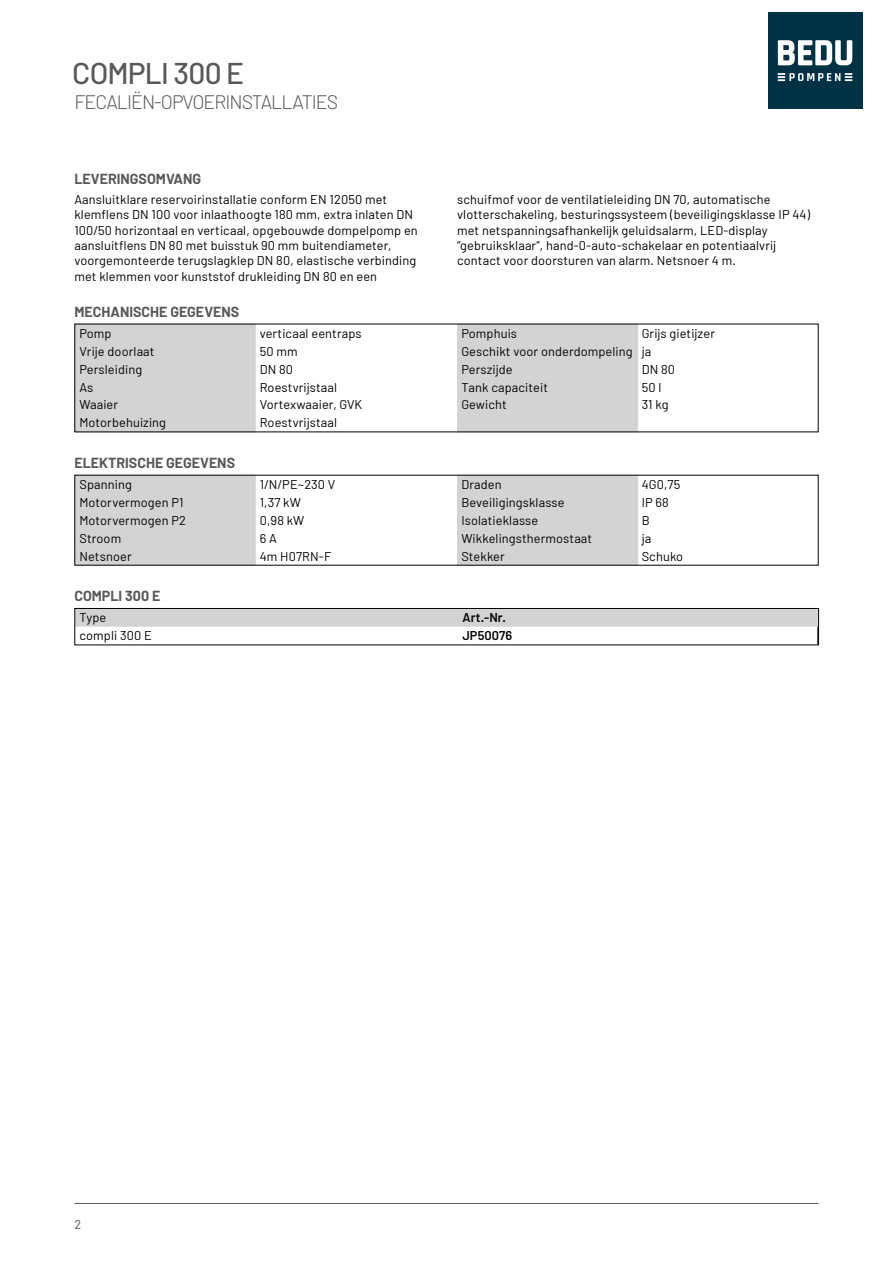
<style>
.page{position:relative;width:893px;height:1263px;background:#fff}
.page>*{position:absolute;margin:0;border:0;box-sizing:border-box;transform-origin:0 0}
.t1{font:500 30px "Barlow";letter-spacing:-.025em;color:#58595b}
.t2{font:300 19.5px "Barlow";letter-spacing:-.05em;color:#58595b}
.t3{font:700 14.25px "Barlow";color:#58595b}
.t4{font:12.75px/15.3px "Barlow";letter-spacing:.01em;color:#000}
.t5{font:600 12.75px "Barlow";letter-spacing:.01em;color:#000}
.t6{font:12.75px "Barlow";color:#58595b}
</style>
<div class="page">
<hr style="left:74px;top:1203px;width:745px;height:1px;background:#58595b">
<div style="left:76px;top:610px;width:741px;height:17px;background:#d1d3d4"></div>
<div style="left:74px;top:608px;width:745px;height:37px;border:1px solid #000"></div>
<svg style="left:255px;top:326px;width:383px;height:104px"></svg>
<div style="left:76px;top:326px;width:179px;height:104px;background:#d1d3d4"></div>
<div style="left:457px;top:326px;width:180px;height:88px;background:#d1d3d4"></div>
<div style="left:76px;top:477px;width:179px;height:87px;background:#d1d3d4"></div>
<div style="left:457px;top:477px;width:180px;height:87px;background:#d1d3d4"></div>
<img style="left:768px;top:13px;width:94px;height:95px">
<h1 class="t1" style="left:72px;top:55px;width:173px">COMPLI 300 E</h1>
<h2 class="t2" style="left:74px;top:90px;width:265px">FECALIËN-OPVOERINSTALLATIES</h2>
<p class="t3" style="left:74px;top:170px;width:128px">LEVERINGSOMVANG</p>
<p class="t4" style="left:74px;top:192px;width:345px">Aansluitklare reservoirinstallatie conform EN 12050 met klemflens DN 100 voor inlaathoogte 180 mm, extra inlaten DN 100/50 horizontaal en verticaal, opgebouwde dompelpomp en aansluitflens DN 80 met buisstuk 90 mm buitendiameter, voorgemonteerde terugslagklep DN 80, elastische verbinding met klemmen voor kunststof drukleiding DN 80 en een</p>
<p class="t4" style="left:457px;top:192px;width:354px">schuifmof voor de ventilatieleiding DN 70, automatische vlotterschakeling, besturingssysteem (beveiligingsklasse IP 44) met netspanningsafhankelijk geluidsalarm, LED-display “gebruiksklaar”, hand-0-auto-schakelaar en potentiaalvrij contact voor doorsturen van alarm. Netsnoer 4 m.</p>
<p class="t3" style="left:74px;top:303px;width:166px">MECHANISCHE GEGEVENS</p>
<p class="t4" style="left:79px;top:325px;width:34px">Pomp</p>
<p class="t4" style="left:260px;top:325px;width:103px">verticaal eentraps</p>
<p class="t4" style="left:79px;top:343px;width:77px">Vrije doorlaat</p>
<p class="t4" style="left:260px;top:343px;width:39px">50 mm</p>
<p class="t4" style="left:79px;top:361px;width:64px">Persleiding</p>
<p class="t4" style="left:260px;top:361px;width:35px">DN 80</p>
<p class="t4" style="left:79px;top:379px;width:16px">As</p>
<p class="t4" style="left:260px;top:379px;width:79px">Roestvrijstaal</p>
<p class="t4" style="left:79px;top:397px;width:40px">Waaier</p>
<p class="t4" style="left:260px;top:397px;width:104px">Vortexwaaier, GVK</p>
<p class="t4" style="left:79px;top:415px;width:88px">Motorbehuizing</p>
<p class="t4" style="left:260px;top:415px;width:79px">Roestvrijstaal</p>
<p class="t3" style="left:74px;top:454px;width:162px">ELEKTRISCHE GEGEVENS</p>
<p class="t4" style="left:79px;top:477px;width:54px">Spanning</p>
<p class="t4" style="left:260px;top:477px;width:77px">1/N/PE~230 V</p>
<p class="t4" style="left:79px;top:494px;width:106px">Motorvermogen P1</p>
<p class="t4" style="left:260px;top:494px;width:43px">1,37 kW</p>
<p class="t4" style="left:79px;top:512px;width:108px">Motorvermogen P2</p>
<p class="t4" style="left:260px;top:512px;width:46px">0,98 kW</p>
<p class="t4" style="left:79px;top:530px;width:43px">Stroom</p>
<p class="t4" style="left:260px;top:530px;width:19px">6 A</p>
<p class="t4" style="left:79px;top:548px;width:54px">Netsnoer</p>
<p class="t4" style="left:260px;top:548px;width:73px">4m H07RN-F</p>
<p class="t3" style="left:74px;top:587px;width:87px">COMPLI 300 E</p>
<p class="t4" style="left:461px;top:324px;width:255px;line-height:17.9px;text-indent:180px">Grijs gietijzer<br>Geschikt voor onderdompeling ja<br>Perszijde</p>
<p class="t4" style="left:461px;top:325px;width:57px">Pomphuis</p>
<p class="t4" style="left:642px;top:361px;width:35px">DN 80</p>
<p class="t4" style="left:461px;top:379px;width:88px">Tank capaciteit</p>
<p class="t4" style="left:642px;top:379px;width:21px">50 l</p>
<p class="t4" style="left:461px;top:397px;width:47px">Gewicht</p>
<p class="t4" style="left:642px;top:397px;width:28px">31 kg</p>
<p class="t4" style="left:461px;top:477px;width:42px">Draden</p>
<p class="t4" style="left:642px;top:477px;width:40px">4G0,75</p>
<p class="t4" style="left:461px;top:494px;width:105px">Beveiligingsklasse</p>
<p class="t4" style="left:642px;top:494px;width:29px">IP 68</p>
<p class="t4" style="left:461px;top:512px;width:78px">Isolatieklasse</p>
<p class="t4" style="left:642px;top:512px;width:9px">B</p>
<p class="t4" style="left:461px;top:530px;width:132px">Wikkelingsthermostaat</p>
<p class="t4" style="left:642px;top:530px;width:11px">ja</p>
<p class="t4" style="left:461px;top:548px;width:45px">Stekker</p>
<p class="t4" style="left:642px;top:548px;width:43px">Schuko</p>
<p class="t4" style="left:79px;top:610px;width:28px">Type</p>
<p class="t5" style="left:462px;top:610px;width:45px">Art.-Nr.</p>
<p class="t4" style="left:79px;top:628px;width:74px">compli 300 E</p>
<p class="t5" style="left:462px;top:628px;width:52px">JP50076</p>
<p class="t6" style="left:74px;top:1216px;width:8px">2</p>
</div>
